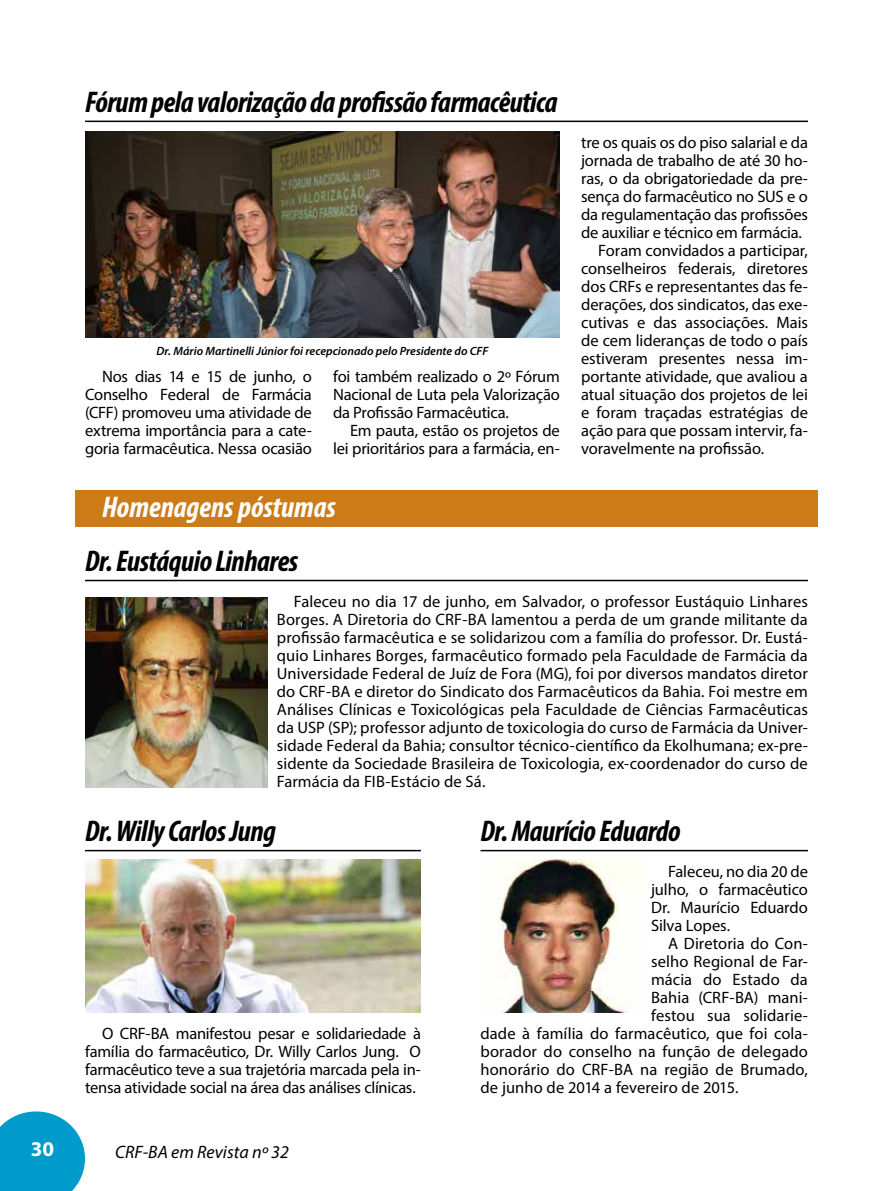
<style>
.page{position:relative;width:893px;height:1191px;background:#fff}
.page>*{position:absolute;margin:0;border:0;box-sizing:border-box;transform-origin:0 0}
.t1{font:italic 700 condensed 30px "Myriad Pro";letter-spacing:-.02em;color:#000}
.t2{font:italic 700 condensed 30px "Myriad Pro";color:#fff}
.t3{font:700 21px "Myriad Pro";color:#fff}
.t4{font:italic 18px "Myriad Pro";color:#000}
.t5{font:16.5px/18px "Myriad Pro";letter-spacing:-.005em;color:#000;text-align:justify}
.t6{font:italic 600 12px "Myriad Pro";color:#000}
</style>
<div class="page">
<svg style="left:0;top:1111px;width:85px;height:80px;background:#1fa7d0"></svg>
<hr style="left:85px;top:850px;width:336px;height:1px;background:#000">
<hr style="left:480px;top:850px;width:328px;height:1px;background:#000">
<img style="left:85px;top:859px;width:336px;height:153px">
<img style="left:497px;top:859px;width:131px;height:153px">
<hr style="left:85px;top:580px;width:723px;height:1px;background:#000">
<div style="left:75px;top:490px;width:743px;height:36px;background:#cc7b16"></div>
<img style="left:85px;top:598px;width:183px;height:189px">
<hr style="left:85px;top:121px;width:723px;height:1px;background:#000">
<img style="left:85px;top:132px;width:475px;height:205px">
<h1 class="t1" style="left:85px;top:83px;width:474px">Fórum pela valorização da profissão farmacêutica</h1>
<p class="t6" style="left:157px;top:343px;width:333px">Dr. Mário Martinelli Júnior foi recepcionado pelo Presidente do CFF</p>
<p class="t5" style="left:85px;top:367px;width:228px;text-indent:17px">Nos dias 14 e 15 de junho, o Conselho Federal de Farmácia (CFF) promoveu uma atividade de extrema importância para a cate&shy;goria farmacêutica. Nessa ocasião</p>
<p class="t5" style="left:333px;top:367px;width:228px">foi também realizado o 2º Fórum Nacional de Luta pela Valorização da Profissão Farmacêutica.</p>
<p class="t5" style="left:333px;top:421px;width:228px;text-align:right">Em pauta, estão os projetos de lei prioritários para a farmácia, en-</p>
<h1 class="t2" style="left:102px;top:488px;width:236px">Homenagens póstumas</h1>
<p class="t5" style="left:581px;top:133px;width:228px">tre os quais os do piso salarial e da</p>
<p class="t5" style="left:581px;top:151px;width:228px">jornada de trabalho de até 30 ho-</p>
<p class="t5" style="left:581px;top:169px;width:228px">ras, o da obrigatoriedade da pre-</p>
<p class="t5" style="left:581px;top:187px;width:228px">sença do farmacêutico no SUS e o</p>
<p class="t5" style="left:581px;top:205px;width:228px">da regulamentação das profissões</p>
<p class="t5" style="left:581px;top:223px;width:222px">de auxiliar e técnico em farmácia.</p>
<p class="t5" style="left:598px;top:241px;width:211px">Foram convidados a participar,</p>
<p class="t5" style="left:581px;top:259px;width:228px">conselheiros federais, diretores</p>
<p class="t5" style="left:581px;top:277px;width:228px">dos CRFs e representantes das fe-</p>
<p class="t5" style="left:581px;top:295px;width:228px">derações, dos sindicatos, das exe-</p>
<p class="t5" style="left:581px;top:313px;width:228px">cutivas e das associações. Mais</p>
<p class="t5" style="left:581px;top:331px;width:228px">de cem lideranças de todo o país</p>
<p class="t5" style="left:581px;top:349px;width:228px">estiveram presentes nessa im-</p>
<p class="t5" style="left:581px;top:367px;width:228px">portante atividade, que avaliou a</p>
<p class="t5" style="left:581px;top:385px;width:228px">atual situação dos projetos de lei</p>
<p class="t5" style="left:581px;top:403px;width:228px">e foram traçadas estratégias de</p>
<p class="t5" style="left:581px;top:421px;width:228px">ação para que possam intervir, fa-</p>
<p class="t5" style="left:581px;top:439px;width:185px">voravelmente na profissão.</p>
<h1 class="t1" style="left:85px;top:542px;width:215px">Dr. Eustáquio Linhares</h1>
<p class="t5" style="left:277px;top:592px;width:533px;text-indent:17px">Faleceu no dia 17 de junho, em Salvador, o professor Eustáquio Linhares Borges. A Diretoria do CRF-BA lamentou a perda de um grande militante da profissão farmacêutica e se solidarizou com a família do professor. Dr. Eustá&shy;quio Linhares Borges, farmacêutico formado pela Faculdade de Farmácia da Universidade Federal de Juíz de Fora (MG), foi por diversos mandatos diretor do CRF-BA e diretor do Sindicato dos Farmacêuticos da Bahia. Foi mestre em Análises Clínicas e Toxicológicas pela Faculdade de Ciências Farmacêuticas da USP (SP); professor adjunto de toxicologia do curso de Farmácia da Univer&shy;sidade Federal da Bahia; consultor técnico-científico da Ekolhumana; ex-pre&shy;sidente da Sociedade Brasileira de Toxicologia, ex-coordenador do curso de Farmácia da FIB-Estácio de Sá.</p>
<h1 class="t1" style="left:85px;top:812px;width:192px">Dr. Willy Carlos Jung</h1>
<p class="t5" style="left:85px;top:1024px;width:337px;text-indent:17px">O CRF-BA manifestou pesar e solidariedade à família do farmacêutico, Dr. Willy Carlos Jung. O farmacêutico teve a sua trajetória marcada pela in&shy;tensa atividade social na área das análises clínicas.</p>
<p class="t3" style="left:31px;top:1135px;width:25px">30</p>
<p class="t4" style="left:115px;top:1140px;width:175px">CRF-BA em Revista nº 32</p>
<h1 class="t1" style="left:480px;top:812px;width:202px">Dr. Maurício Eduardo</h1>
<p class="t5" style="left:651px;top:862px;width:158px;text-indent:17px">Faleceu, no dia 20 de julho, o farmacêutico Dr. Maurício Eduardo Silva Lopes.</p>
<p class="t5" style="left:668px;top:934px;width:141px">A Diretoria do Con-</p>
<p class="t5" style="left:651px;top:952px;width:158px">selho Regional de Far-</p>
<p class="t5" style="left:651px;top:970px;width:158px">mácia do Estado da</p>
<p class="t5" style="left:651px;top:988px;width:158px">Bahia (CRF-BA) mani-</p>
<p class="t5" style="left:651px;top:1006px;width:158px">festou sua solidarie-</p>
<p class="t5" style="left:480px;top:1024px;width:329px">dade à família do farmacêutico, que foi cola-</p>
<p class="t5" style="left:480px;top:1042px;width:329px">borador do conselho na função de delegado</p>
<p class="t5" style="left:480px;top:1060px;width:329px">honorário do CRF-BA na região de Brumado,</p>
<p class="t5" style="left:480px;top:1078px;width:260px">de junho de 2014 a fevereiro de 2015.</p>
</div>
